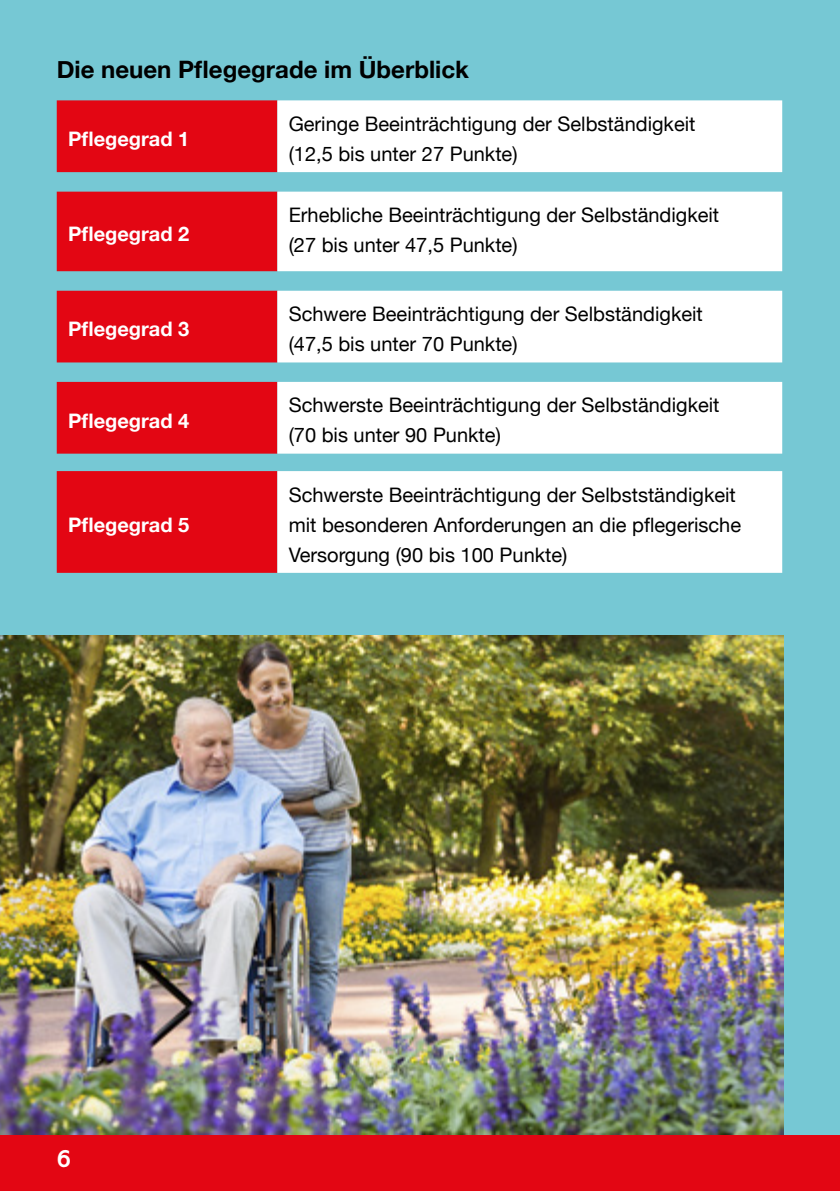
<style>
.page{position:relative;width:840px;height:1191px;background:#fff}
.page>*{position:absolute;margin:0;border:0;box-sizing:border-box;transform-origin:0 0}
.t1{font:700 24px "Helvetica Neue";color:#000}
.t2{font:700 24px "Oblik";color:#fff}
.t3{font:20px/30px "Helvetica Neue";color:#000}
.t4{font:700 20px "Helvetica Neue";color:#fff}
</style>
<div class="page">
<div style="left:0;top:1134px;width:839px;height:57px;background:#e30613"></div>
<div style="left:0;top:0;width:839px;height:1134px;background:#76c8d4"></div>
<img style="left:0;top:635px;width:782px;height:499px">
<svg style="left:57px;top:100px;width:220px;height:473px;background:#d12532"></svg>
<svg style="left:277px;top:100px;width:504px;height:473px;fill:#fff"></svg>
<p class="t1" style="left:57px;top:50px;width:413px">Die neuen Pflegegrade im Überblick</p>
<p class="t4" style="left:68px;top:123px;width:123px">Pflegegrad 1</p>
<p class="t4" style="left:68px;top:218px;width:123px">Pflegegrad 2</p>
<p class="t4" style="left:68px;top:313px;width:123px">Pflegegrad 3</p>
<p class="t4" style="left:68px;top:405px;width:123px">Pflegegrad 4</p>
<p class="t4" style="left:68px;top:509px;width:123px">Pflegegrad 5</p>
<p class="t3" style="left:288px;top:110px;width:408px">Geringe Beeinträchtigung der Selbständigkeit (12,5 bis unter 27 Punkte)</p>
<p class="t3" style="left:288px;top:201px;width:432px">Erhebliche Beeinträchtigung der Selbständigkeit (27 bis unter 47,5 Punkte)</p>
<p class="t3" style="left:288px;top:300px;width:415px">Schwere Beeinträchtigung der Selbständigkeit (47,5 bis unter 70 Punkte)</p>
<p class="t3" style="left:288px;top:391px;width:432px">Schwerste Beeinträchtigung der Selbständigkeit (70 bis unter 90 Punkte)</p>
<p class="t3" style="left:288px;top:480px;width:453px">Schwerste Beeinträchtigung der Selbstständigkeit mit besonderen Anforderungen an die pflegerische<br>Versorgung (90 bis 100 Punkte)</p>
<p class="t2" style="left:57px;top:1144px;width:16px">6</p>
</div>
